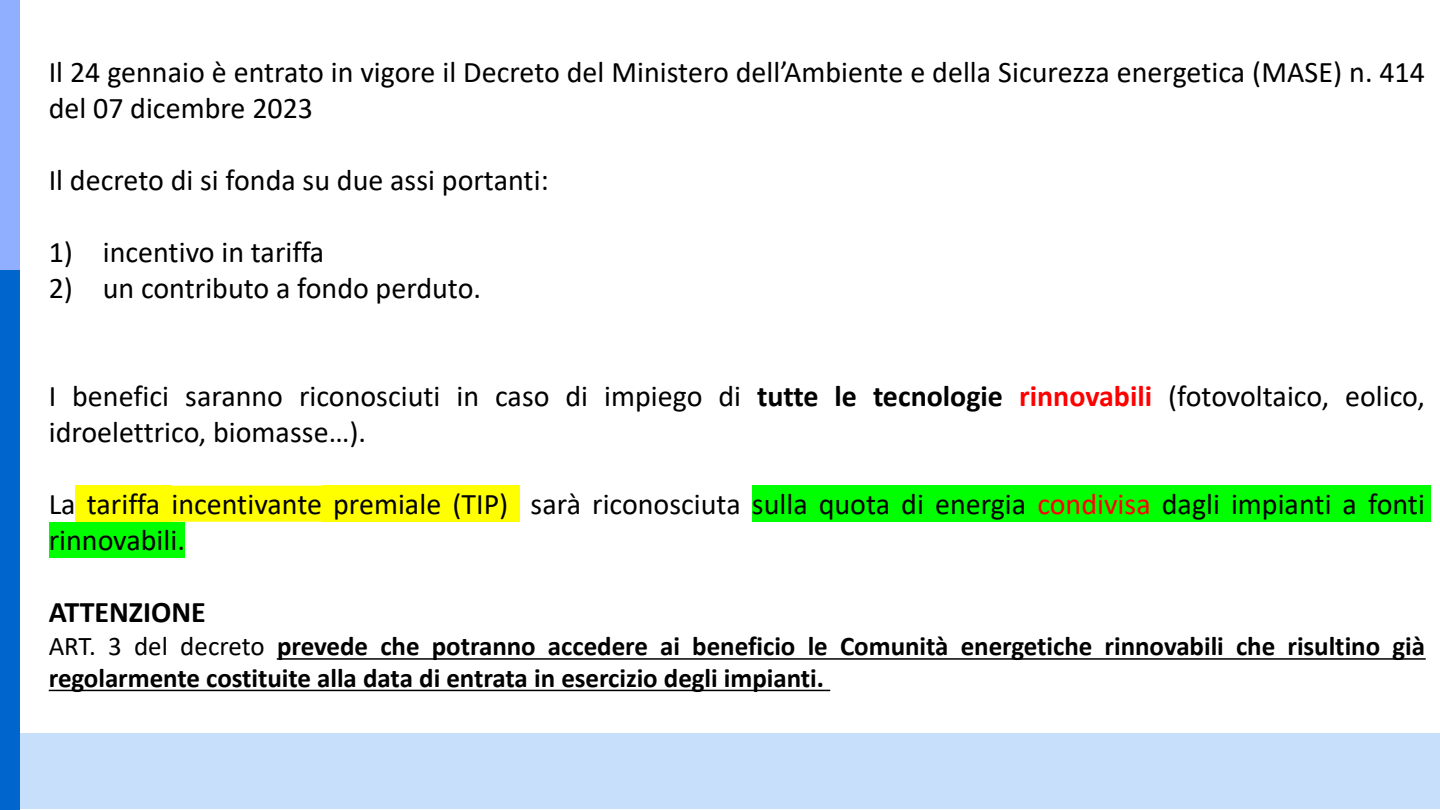
<style>
.page{position:relative;width:1440px;height:810px;background:#fff}
.page>*{position:absolute;margin:0;border:0;box-sizing:border-box;transform-origin:0 0}
.t1{font:30px/36px "Calibri";color:#000}
.t2{font:700 30px "Calibri";color:#000}
.t3{font:700 27px/31.3px "Calibri";letter-spacing:-.005em;color:#000}
.s1{font-weight:700}
.s2{font-weight:700;color:#f00}
.s3{color:#f00}
.s4{font-weight:400}
</style>
<div class="page">
<div style="left:0;top:733px;width:1440px;height:76px;background:#c7dffb"></div>
<div style="left:0;top:270px;width:19px;height:540px;background:#0065cc"></div>
<div style="left:0;top:0;width:19px;height:270px;background:#91afff"></div>
<div style="left:76px;top:486px;width:11px;height:36px;background:#ff0"></div>
<div style="left:87px;top:486px;width:73px;height:36px;background:#ff0"></div>
<div style="left:160px;top:486px;width:11px;height:36px;background:#ff0"></div>
<div style="left:171px;top:486px;width:151px;height:36px;background:#ff0"></div>
<div style="left:322px;top:486px;width:11px;height:36px;background:#ff0"></div>
<div style="left:333px;top:486px;width:108px;height:36px;background:#ff0"></div>
<div style="left:441px;top:486px;width:11px;height:36px;background:#ff0"></div>
<div style="left:452px;top:486px;width:56px;height:36px;background:#ff0"></div>
<div style="left:508px;top:486px;width:12px;height:36px;background:#ff0"></div>
<div style="left:752px;top:486px;width:56px;height:36px;background:#0f0"></div>
<div style="left:808px;top:486px;width:11px;height:36px;background:#0f0"></div>
<div style="left:819px;top:486px;width:71px;height:36px;background:#0f0"></div>
<div style="left:890px;top:486px;width:11px;height:36px;background:#0f0"></div>
<div style="left:901px;top:486px;width:23px;height:36px;background:#0f0"></div>
<div style="left:924px;top:486px;width:11px;height:36px;background:#0f0"></div>
<div style="left:935px;top:486px;width:91px;height:36px;background:#0f0"></div>
<div style="left:1026px;top:486px;width:11px;height:36px;background:#0f0"></div>
<div style="left:1037px;top:486px;width:114px;height:36px;background:#0f0"></div>
<div style="left:1151px;top:486px;width:11px;height:36px;background:#0f0"></div>
<div style="left:1162px;top:486px;width:58px;height:36px;background:#0f0"></div>
<div style="left:1220px;top:486px;width:11px;height:36px;background:#0f0"></div>
<div style="left:1231px;top:486px;width:101px;height:36px;background:#0f0"></div>
<div style="left:1332px;top:486px;width:11px;height:36px;background:#0f0"></div>
<div style="left:1343px;top:486px;width:14px;height:36px;background:#0f0"></div>
<div style="left:1357px;top:486px;width:11px;height:36px;background:#0f0"></div>
<div style="left:1368px;top:486px;width:57px;height:36px;background:#0f0"></div>
<div style="left:1425px;top:486px;width:6px;height:36px;background:#0f0"></div>
<div style="left:49px;top:522px;width:128px;height:36px;background:#0f0"></div>
<div style="left:177px;top:522px;width:8px;height:36px;background:#0f0"></div>
<svg style="left:277px;top:658px;width:1149px;height:2px;background:#3f3f3f"></svg>
<svg style="left:49px;top:690px;width:781px;height:1px"></svg>
<p class="t1" style="left:49px;top:54px;width:1378px">Il 24 gennaio è entrato in vigore il Decreto del Ministero dell’Ambiente e della Sicurezza energetica (MASE) n. 414 del 07 dicembre 2023</p>
<p class="t1" style="left:49px;top:162px;width:501px">Il decreto di si fonda su due assi portanti:</p>
<p class="t1" style="left:49px;top:234px;width:277px">1) incentivo in tariffa</p>
<p class="t1" style="left:49px;top:270px;width:434px">2) un contributo a fondo perduto.</p>
<p class="t1" style="left:49px;top:378px;width:1378px">I benefici saranno riconosciuti in caso di impiego di <span class="s1">tutte le tecnologie</span> <span class="s2">rinnovabili</span> (fotovoltaico, eolico, idroelettrico, biomasse…).</p>
<p class="t1" style="left:49px;top:486px;width:1378px">La tariffa incentivante premiale (TIP) sarà riconosciuta sulla quota di energia <span class="s3">condivisa</span> dagli impianti a fonti rinnovabili.</p>
<p class="t2" style="left:49px;top:594px;width:159px">ATTENZIONE</p>
<p class="t3" style="left:49px;top:630px;width:1378px"><span class="s4">ART. 3 del decreto</span> prevede che potranno accedere ai beneficio le Comunità energetiche rinnovabili che risultino già regolarmente costituite alla data di entrata in esercizio degli impianti.</p>
</div>
